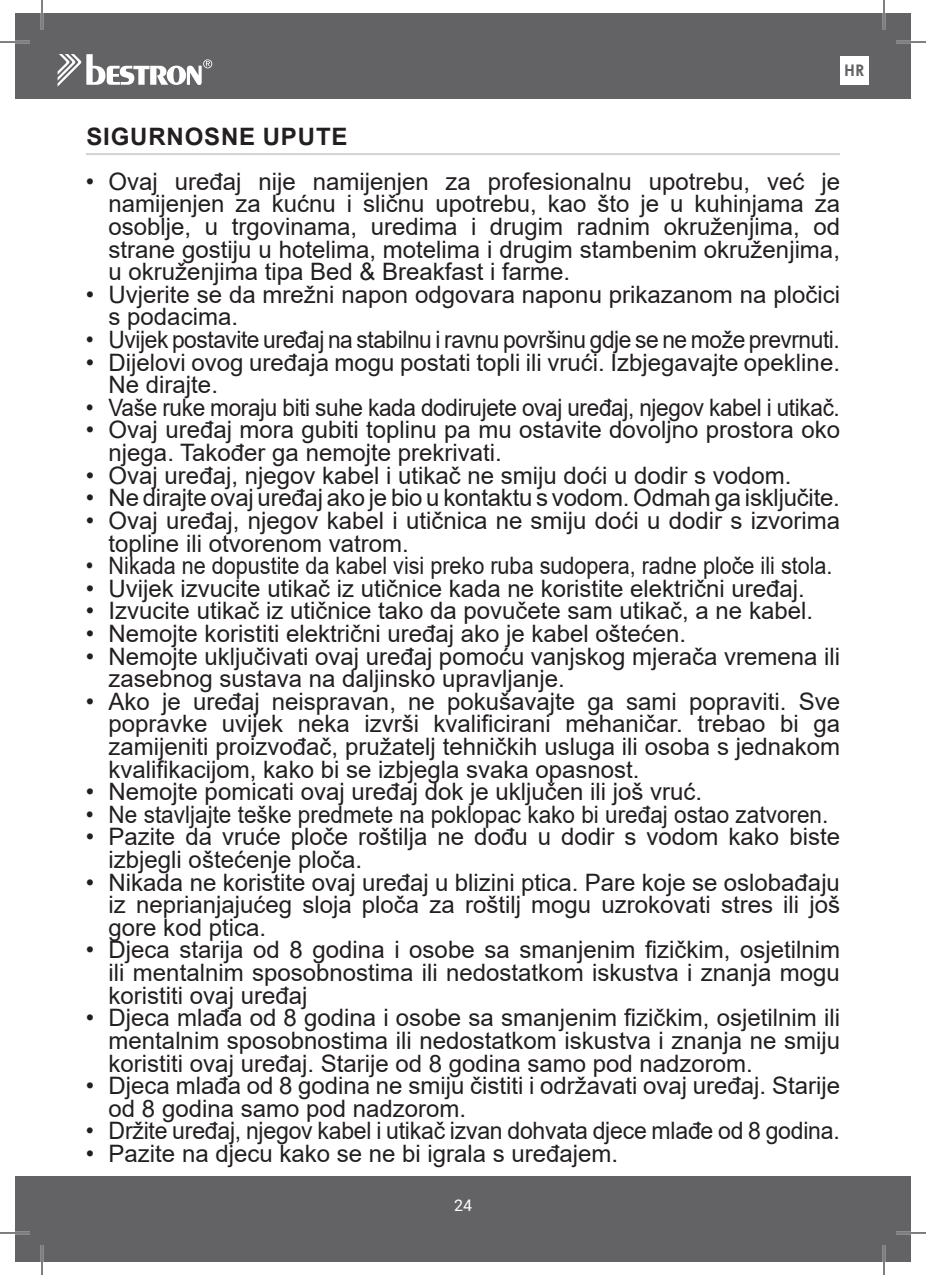
<style>
.page{position:relative;width:926px;height:1275px;background:#fff}
.page>*{position:absolute;margin:0;border:0;box-sizing:border-box;transform-origin:0 0}
.t1{font:24px/22.6px "Arial";color:#231f20}
.t2{font:24px "Arial";color:#231f20;scale:.94 1}
.t3{font:24px "Arial";letter-spacing:-.02em;color:#231f20;scale:.95 1}
.t4{font:24px "Arial";color:#231f20;scale:.9 1}
.t5{font:24px "Arial";color:#231f20;scale:.96 1}
.t6{font:700 24px "Arial";letter-spacing:.035em;color:#231f20}
.t7{font:700 16px "Century Gothic";color:#636366}
.t8{font:16px "Roboto";color:#fff}
</style>
<div class="page">
<div style="left:15px;top:14px;width:896px;height:85px;background:#636366"></div>
<div style="left:15px;top:1176px;width:896px;height:85px;background:#636366"></div>
<svg style="left:58px;top:54px;width:154px;height:32px"></svg>
<div style="left:840px;top:56px;width:28px;height:29px;background:#fff"></div>
<hr style="left:86px;top:153px;width:754px;height:2px;background:#d1d2d4">
<hr style="left:0;top:41px;width:30px;height:2px;background:#fff">
<hr style="left:896px;top:41px;width:30px;height:2px;background:#fff">
<hr style="left:0;top:1231px;width:30px;height:3px;background:#fff">
<hr style="left:896px;top:1231px;width:30px;height:3px;background:#fff">
<hr style="left:41px;top:0;width:2px;height:30px;background:#fff">
<hr style="left:41px;top:1245px;width:2px;height:30px;background:#fff">
<hr style="left:883px;top:0;width:2px;height:30px;background:#fff">
<hr style="left:883px;top:1245px;width:2px;height:30px;background:#fff">
<hr style="left:0;top:42px;width:30px;height:1px;background:#000">
<hr style="left:896px;top:42px;width:30px;height:1px;background:#000">
<hr style="left:0;top:1232px;width:30px;height:1px;background:#000">
<hr style="left:896px;top:1232px;width:30px;height:1px;background:#000">
<hr style="left:42px;top:0;width:1px;height:30px;background:#000">
<hr style="left:42px;top:1245px;width:1px;height:30px;background:#000">
<hr style="left:884px;top:0;width:1px;height:30px;background:#000">
<hr style="left:884px;top:1245px;width:1px;height:30px;background:#000">
<p class="t7" style="left:844px;top:58px;width:22px">HR</p>
<p class="t6" style="left:86px;top:119px;width:263px">SIGURNOSNE UPUTE</p>
<p class="t1" style="left:109px;top:170px;width:733px;text-align:justify;text-indent:-23px">• Ovaj uređaj nije namijenjen za profesionalnu upotrebu, već je namijenjen za kućnu i sličnu upotrebu, kao što je u kuhinjama za osoblje, u trgovinama, uredima i drugim radnim okruženjima, od strane gostiju u hotelima, motelima i drugim stambenim okruženjima, u okruženjima tipa Bed &amp; Breakfast i farme.</p>
<p class="t1" style="left:109px;top:283px;width:733px;text-indent:-23px">• Uvjerite se da mrežni napon odgovara naponu prikazanom na pločici s podacima.</p>
<p class="t3" style="left:86px;top:323px;width:795px">• Uvijek postavite uređaj na stabilnu i ravnu površinu gdje se ne može prevrnuti.</p>
<p class="t1" style="left:109px;top:351px;width:733px;text-indent:-23px">• Dijelovi ovog uređaja mogu postati topli ili vrući. Izbjegavajte opekline.<br>Ne dirajte.</p>
<p class="t2" style="left:86px;top:391px;width:803px">• Vaše ruke moraju biti suhe kada dodirujete ovaj uređaj, njegov kabel i utikač.</p>
<p class="t1" style="left:109px;top:418px;width:733px;text-indent:-23px">• Ovaj uređaj mora gubiti toplinu pa mu ostavite dovoljno prostora oko njega. Također ga nemojte prekrivati.</p>
<p class="t1" style="left:86px;top:464px;width:707px">• Ovaj uređaj, njegov kabel i utikač ne smiju doći u dodir s vodom.</p>
<p class="t1" style="left:86px;top:486px;width:755px">• Ne dirajte ovaj uređaj ako je bio u kontaktu s vodom. Odmah ga isključite.</p>
<p class="t1" style="left:109px;top:509px;width:733px;text-indent:-23px">• Ovaj uređaj, njegov kabel i utičnica ne smiju doći u dodir s izvorima topline ili otvorenom vatrom.</p>
<p class="t4" style="left:86px;top:549px;width:831px">• Nikada ne dopustite da kabel visi preko ruba sudopera, radne ploče ili stola.</p>
<p class="t1" style="left:86px;top:577px;width:720px">• Uvijek izvucite utikač iz utičnice kada ne koristite električni uređaj.</p>
<p class="t1" style="left:86px;top:599px;width:729px">• Izvucite utikač iz utičnice tako da povučete sam utikač, a ne kabel.</p>
<p class="t1" style="left:86px;top:622px;width:602px">• Nemojte koristiti električni uređaj ako je kabel oštećen.</p>
<p class="t1" style="left:109px;top:644px;width:733px;text-indent:-23px">• Nemojte uključivati ovaj uređaj pomoću vanjskog mjerača vremena ili zasebnog sustava na daljinsko upravljanje.</p>
<p class="t1" style="left:109px;top:690px;width:733px;text-align:justify;text-indent:-23px">• Ako je uređaj neispravan, ne pokušavajte ga sami popraviti. Sve popravke uvijek neka izvrši kvalificirani mehaničar. trebao bi ga zamijeniti proizvođač, pružatelj tehničkih usluga ili osoba s jednakom kvalifikacijom, kako bi se izbjegla svaka opasnost.</p>
<p class="t1" style="left:86px;top:780px;width:618px">• Nemojte pomicati ovaj uređaj dok je uključen ili još vruć.</p>
<p class="t2" style="left:86px;top:798px;width:791px">• Ne stavljajte teške predmete na poklopac kako bi uređaj ostao zatvoren.</p>
<p class="t1" style="left:109px;top:825px;width:733px;text-indent:-23px">• Pazite da vruće ploče roštilja ne dođu u dodir s vodom kako biste izbjegli oštećenje ploča.</p>
<p class="t1" style="left:109px;top:870px;width:733px;text-align:justify;text-indent:-23px">• Nikada ne koristite ovaj uređaj u blizini ptica. Pare koje se oslobađaju iz neprianjajućeg sloja ploča za roštilj mogu uzrokovati stres ili još gore kod ptica.</p>
<p class="t1" style="left:109px;top:938px;width:733px;text-align:justify;text-indent:-23px">• Djeca starija od 8 godina i osobe sa smanjenim fizičkim, osjetilnim ili mentalnim sposobnostima ili nedostatkom iskustva i znanja mogu koristiti ovaj uređaj</p>
<p class="t1" style="left:109px;top:1006px;width:733px;text-align:justify;text-indent:-23px">• Djeca mlađa od 8 godina i osobe sa smanjenim fizičkim, osjetilnim ili mentalnim sposobnostima ili nedostatkom iskustva i znanja ne smiju koristiti ovaj uređaj. Starije od 8 godina samo pod nadzorom.</p>
<p class="t1" style="left:109px;top:1074px;width:733px;text-indent:-23px">• Djeca mlađa od 8 godina ne smiju čistiti i održavati ovaj uređaj. Starije od 8 godina samo pod nadzorom.</p>
<p class="t5" style="left:86px;top:1114px;width:787px">• Držite uređaj, njegov kabel i utikač izvan dohvata djece mlađe od 8 godina.</p>
<p class="t1" style="left:86px;top:1142px;width:534px">• Pazite na djecu kako se ne bi igrala s uređajem.</p>
<p class="t8" style="left:454px;top:1193px;width:19px">24</p>
</div>
